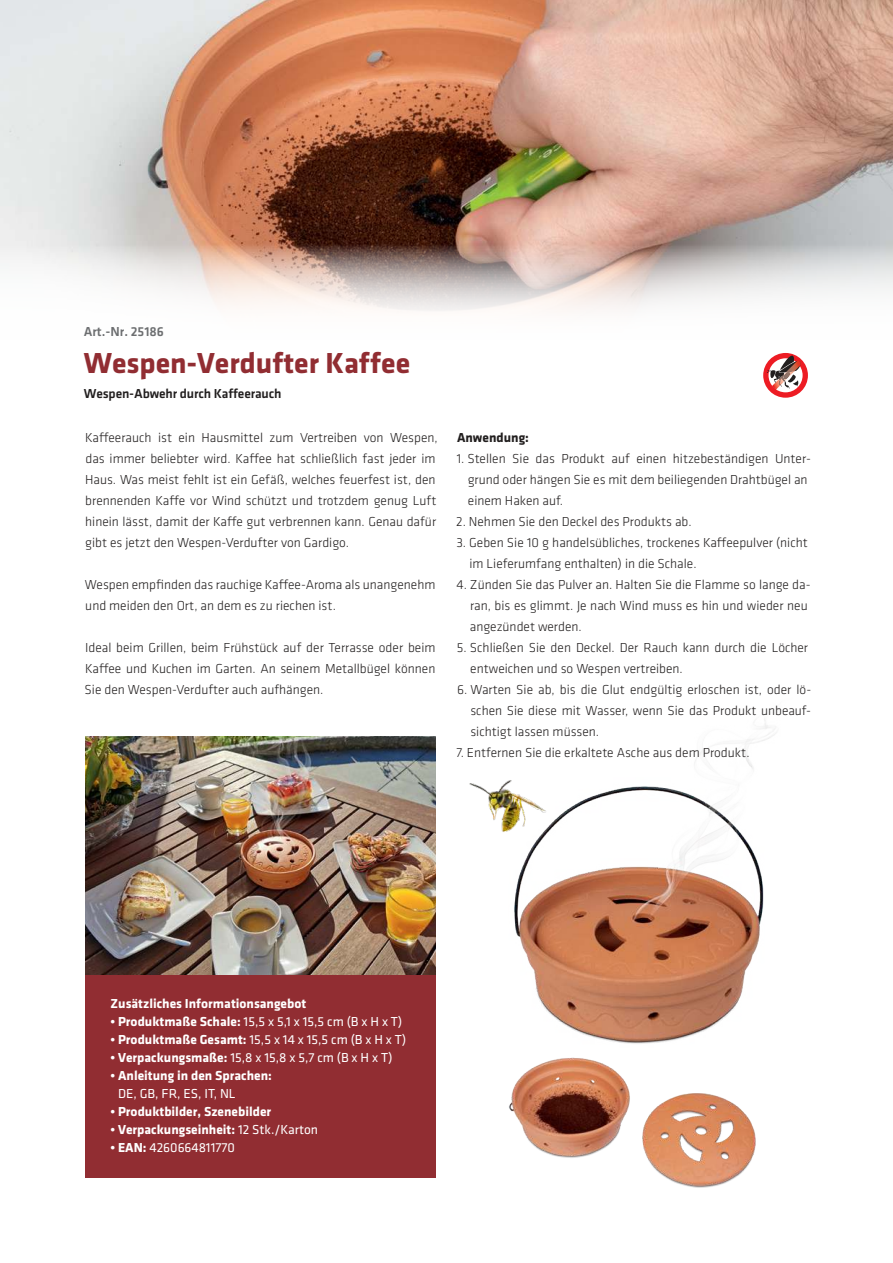
<style>
.page{position:relative;width:893px;height:1263px;background:#fff}
.page>*{position:absolute;margin:0;border:0;box-sizing:border-box;transform-origin:0 0}
.t1{font:30px "Klavika Bold OSF";color:#912d32}
.t2{font:300 13.5px/21px "Klavika";color:#221f1f}
.t3{font:13.5px "Klavika";color:#fff}
.t4{font:13.5px "Klavika Bold OSF";color:#fff}
.t5{font:500 13.5px "Klavika";letter-spacing:-.01em;color:#221f1f}
.t6{font:500 13.5px "Klavika";color:#6c6e70}
.t7{font:700 13.5px "Klavika";color:#221f1f}
.s1{font-family:"Klavika Bold OSF"}
.s2{font-family:"Klavika"}
</style>
<div class="page">
<img style="left:514px;top:719px;width:262px;height:320px">
<img style="left:85px;top:737px;width:351px;height:238px">
<img style="left:0;top:0;width:893px;height:244px">
<svg style="left:0;top:244px;width:893px;height:67px"></svg>
<div style="left:85px;top:975px;width:351px;height:203px;background:#912d32"></div>
<svg style="left:763px;top:353px;width:45px;height:45px"></svg>
<img style="left:509px;top:1057px;width:69px;height:101px">
<img style="left:578px;top:1039px;width:178px;height:149px">
<img style="left:469px;top:766px;width:77px;height:74px">
<p class="t6" style="left:84px;top:326px;width:82px">Art.-Nr. 25186</p>
<h1 class="t1" style="left:84px;top:352px;width:328px">Wespen-Verdufter Kaffee</h1>
<p class="t5" style="left:84px;top:388px;width:199px">Wespen-Abwehr durch Kaffeerauch</p>
<p class="t2" style="left:85px;top:428px;width:354px">Kaffeerauch ist ein Hausmittel zum Vertreiben von Wespen, das immer beliebter wird. Kaffee hat schließlich fast jeder im Haus. Was meist fehlt ist ein Gefäß, welches feuerfest ist, den brennenden Kaffe vor Wind schützt und trotzdem genug Luft hinein lässt, damit der Kaffe gut verbrennen kann. Genau dafür gibt es jetzt den Wespen-Verdufter von Gardigo.</p>
<p class="t2" style="left:85px;top:575px;width:352px">Wespen empfinden das rauchige Kaffee-Aroma als unangenehm und meiden den Ort, an dem es zu riechen ist.</p>
<p class="t2" style="left:85px;top:638px;width:352px;text-align:justify">Ideal beim Grillen, beim Frühstück auf der Terrasse oder beim Kaffee und Kuchen im Garten. An seinem Metallbügel können Sie den Wespen-Verdufter auch aufhängen.</p>
<p class="t7" style="left:457px;top:433px;width:73px">Anwendung:</p>
<p class="t2" style="left:468px;top:449px;width:345px;text-indent:-11px">1. Stellen Sie das Produkt auf einen hitzebeständigen Unter&shy;grund oder hängen Sie es mit dem beiliegenden Drahtbügel an einem Haken auf.</p>
<p class="t2" style="left:456px;top:512px;width:237px">2. Nehmen Sie den Deckel des Produkts ab.</p>
<p class="t2" style="left:470px;top:533px;width:340px;text-indent:-13px">3. Geben Sie 10 g handelsübliches, trockenes Kaffeepulver (nicht im Lieferumfang enthalten) in die Schale.</p>
<p class="t2" style="left:470px;top:575px;width:342px;text-indent:-13px">4. Zünden Sie das Pulver an. Halten Sie die Flamme so lange da&shy;ran, bis es glimmt. Je nach Wind muss es hin und wieder neu angezündet werden.</p>
<p class="t2" style="left:470px;top:638px;width:339px;text-indent:-13px">5. Schließen Sie den Deckel. Der Rauch kann durch die Löcher entweichen und so Wespen vertreiben.</p>
<p class="t2" style="left:470px;top:680px;width:342px;text-align:justify;text-indent:-13px">6. Warten Sie ab, bis die Glut endgültig erloschen ist, oder lö&shy;schen Sie diese mit Wasser, wenn Sie das Produkt unbeauf&shy;sichtigt lassen müssen.</p>
<p class="t2" style="left:456px;top:743px;width:295px">7. Entfernen Sie die erkaltete Asche aus dem Produkt.</p>
<p class="t4" style="left:111px;top:999px;width:197px">Zusätzliches Informationsangebot</p>
<p class="t3" style="left:111px;top:1016px;width:293px"><span class="s1">• Produktmaße Schale:</span> 15,5 x 5,1 x 15,5 cm (B x H x T)</p>
<p class="t3" style="left:111px;top:1034px;width:297px"><span class="s1">• Produktmaße Gesamt:</span> 15,5 x 14 x 15,5 cm (B x H x T)</p>
<p class="t3" style="left:111px;top:1052px;width:283px"><span class="s1">• Verpackungsmaße:</span> 15,8 x 15,8 x 5,7 cm (B x H x T)</p>
<p class="t4" style="left:111px;top:1071px;width:163px">• Anleitung in den Sprachen:</p>
<p class="t3" style="left:118px;top:1088px;width:119px">DE, GB, FR, ES, IT, NL</p>
<p class="t4" style="left:111px;top:1107px;width:162px">• Produktbilder, Szenebilder</p>
<p class="t4" style="left:111px;top:1125px;width:209px">• Verpackungseinheit: <span class="s2">12 Stk./Karton</span></p>
<p class="t3" style="left:111px;top:1142px;width:126px"><span class="s1">• EAN:</span> 4260664811770</p>
</div>
